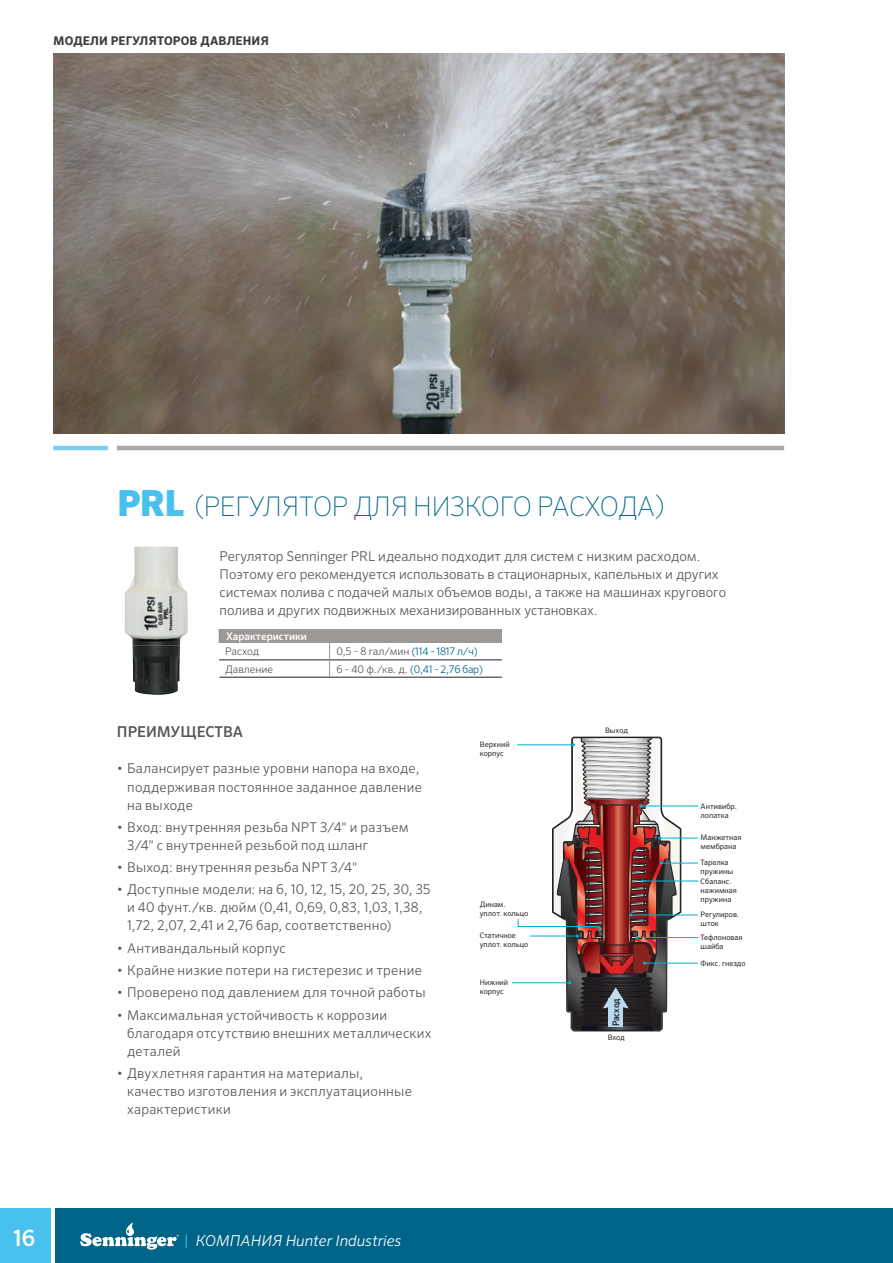
<style>
.page{position:relative;width:893px;height:1263px;background:#fff}
.page>*{position:absolute;margin:0;border:0;box-sizing:border-box;transform-origin:0 0}
.t1{font:100 27px "Sero Pro";letter-spacing:-.01em;color:#006489}
.t2{font:500 22.5px "Sero Pro";color:#fff}
.t3{font:italic 300 15px "Sero Pro";letter-spacing:.005em;color:#fff}
.t4{font:500 15px "Sero Pro";color:#565855}
.t5{font:300 13.5px/18px "Sero Pro";letter-spacing:.015em;color:#565855}
.t6{font:700 12px "Sero Pro";letter-spacing:.01em;color:#3e3e3f}
.t7{font:300 10.5px "Sero Pro";letter-spacing:-.02em;color:#006489}
.t8{font:500 10.5px "Sero Pro";color:#fff}
.t9{font:300 10.5px "Sero Pro";color:#565855}
.t10{font:500 9px "Sero Pro";letter-spacing:-.01em;color:#231f20;scale:.96 1}
.t11{font:500 7.65px "Sero Pro";color:#231f20}
.t12{font:7.5px/9px "Sero Pro";color:#231f20}
.s1{font-weight:900;font-size:36px;color:#48c1ef}
.s2{color:#565855}
.s3{font-style:normal;color:#48c1ef}
</style>
<div class="page">
<div style="left:0;top:1208px;width:51px;height:55px;background:#48c1ef"></div>
<div style="left:55px;top:1208px;width:837px;height:55px;background:#006489"></div>
<svg style="left:80px;top:1222px;width:99px;height:27px"></svg>
<hr style="left:892px;top:1208px;width:1px;height:55px;background:#006489">
<img style="left:125px;top:546px;width:63px;height:99px">
<img style="left:133px;top:645px;width:47px;height:50px">
<div style="left:219px;top:629px;width:283px;height:13px;background:#9b9896"></div>
<hr style="left:330px;top:677px;width:172px;height:1px;background:#231f20">
<hr style="left:219px;top:659px;width:110px;height:1px;background:#231f20">
<hr style="left:330px;top:659px;width:172px;height:1px;background:#231f20">
<svg style="left:329px;top:642px;width:1px;height:35px"></svg>
<hr style="left:219px;top:677px;width:111px;height:1px;background:#231f20">
<svg style="left:219px;top:629px;width:1px;height:13px"></svg>
<hr style="left:117px;top:446px;width:667px;height:4px;background:#aba9a7">
<hr style="left:53px;top:446px;width:55px;height:4px;background:#7ecef3">
<hr style="left:660px;top:838px;width:38px;height:1px;background:#00b1d9">
<hr style="left:641px;top:805px;width:57px;height:1px;background:#00b1d9">
<hr style="left:661px;top:863px;width:37px;height:1px;background:#00b1d9">
<hr style="left:643px;top:880px;width:55px;height:1px;background:#00b1d9">
<hr style="left:637px;top:937px;width:61px;height:1px;background:#00b1d9">
<hr style="left:631px;top:914px;width:67px;height:1px;background:#00b1d9">
<hr style="left:644px;top:963px;width:54px;height:1px;background:#00b1d9">
<svg style="left:512px;top:736px;width:169px;height:295px"></svg>
<div style="left:480px;top:741px;width:37px;height:19px;background:#fff"></div>
<div style="left:480px;top:901px;width:59px;height:17px;background:#fff"></div>
<div style="left:480px;top:932px;width:49px;height:19px;background:#fff"></div>
<img style="left:53px;top:53px;width:731px;height:381px">
<div style="left:608px;top:998px;width:15px;height:28px;background:#b9dbf0"></div>
<p class="t6" style="left:53px;top:33px;width:217px">МОДЕЛИ РЕГУЛЯТОРОВ ДАВЛЕНИЯ</p>
<h1 class="t1" style="left:117px;top:490px;width:549px"><span class="s1">PRL</span> (РЕГУЛЯТОР ДЛЯ НИЗКОГО РАСХОДА)</h1>
<p class="t5" style="left:220px;top:546px;width:508px">Регулятор Senninger PRL идеально подходит для систем с низким расходом.<br>Поэтому его рекомендуется использовать в стационарных, капельных и других системах полива с подачей малых объемов воды, а также на машинах кругового полива и других подвижных механизированных установках.</p>
<p class="t8" style="left:226px;top:630px;width:83px">Характеристики</p>
<p class="t9" style="left:225px;top:645px;width:35px">Расход</p>
<p class="t7" style="left:336px;top:645px;width:143px"><span class="s2">0,5 - 8 гал/мин</span> (114 - 1817 л/ч)</p>
<p class="t9" style="left:225px;top:662px;width:49px">Давление</p>
<p class="t7" style="left:336px;top:662px;width:148px"><span class="s2">6 - 40 ф./кв. д.</span> (0,41 - 2,76 бар)</p>
<p class="t4" style="left:117px;top:723px;width:128px">ПРЕИМУЩЕСТВА</p>
<p class="t5" style="left:127px;top:759px;width:296px;text-indent:-10px">• Балансирует разные уровни напора на входе, поддерживая постоянное заданное давление на выходе</p>
<p class="t5" style="left:127px;top:818px;width:283px;text-indent:-10px">• Вход: внутренняя резьба NPT 3/4" и разъем<br>3/4" с внутренней резьбой под шланг</p>
<p class="t5" style="left:117px;top:858px;width:242px">• Выход: внутренняя резьба NPT 3/4"</p>
<p class="t5" style="left:127px;top:880px;width:305px;text-indent:-10px">• Доступные модели: на 6, 10, 12, 15, 20, 25, 30, 35 и 40 фунт./кв. дюйм (0,41, 0,69, 0,83, 1,03, 1,38,<br>1,72, 2,07, 2,41 и 2,76 бар, соответственно)</p>
<p class="t5" style="left:117px;top:939px;width:170px">• Антивандальный корпус</p>
<p class="t5" style="left:117px;top:961px;width:306px">• Крайне низкие потери на гистерезис и трение</p>
<p class="t5" style="left:117px;top:983px;width:310px">• Проверено под давлением для точной работы</p>
<p class="t5" style="left:127px;top:1006px;width:306px;text-indent:-10px">• Максимальная устойчивость к коррозии благодаря отсутствию внешних металлических деталей</p>
<p class="t5" style="left:127px;top:1064px;width:286px;text-indent:-10px">• Двухлетняя гарантия на материалы, качество изготовления и эксплуатационные характеристики</p>
<h2 class="t2" style="left:13px;top:1224px;width:23px">16</h2>
<p class="t3" style="left:184px;top:1232px;width:219px"><span class="s3">|</span> КОМПАНИЯ Hunter Industries</p>
<p class="t12" style="left:480px;top:739px;width:31px">Верхний корпус</p>
<p class="t12" style="left:480px;top:900px;width:50px">Динам. уплот. кольцо</p>
<p class="t12" style="left:480px;top:930px;width:50px">Статичное уплот. кольцо</p>
<p class="t12" style="left:480px;top:977px;width:30px">Нижний корпус</p>
<p class="t12" style="left:605px;top:726px;width:24px">Выход</p>
<p class="t10" style="left:611px;top:1026px;width:31px;rotate:-90deg">Расход</p>
<p class="t11" style="left:611px;top:1015px;width:18px;rotate:-90deg">Flow</p>
<p class="t12" style="left:608px;top:1033px;width:19px">Вход</p>
<p class="t12" style="left:701px;top:801px;width:38px">Антивибр. лопатка</p>
<p class="t12" style="left:701px;top:833px;width:42px">Манжетная мембрана</p>
<p class="t12" style="left:701px;top:858px;width:34px">Тарелка пружины</p>
<p class="t12" style="left:701px;top:877px;width:38px">Сбаланс. нажимная пружина</p>
<p class="t12" style="left:701px;top:910px;width:40px">Регулиров. шток</p>
<p class="t12" style="left:701px;top:933px;width:43px">Тефлоновая шайба</p>
<p class="t12" style="left:701px;top:958px;width:47px">Фикс. гнездо</p>
</div>
